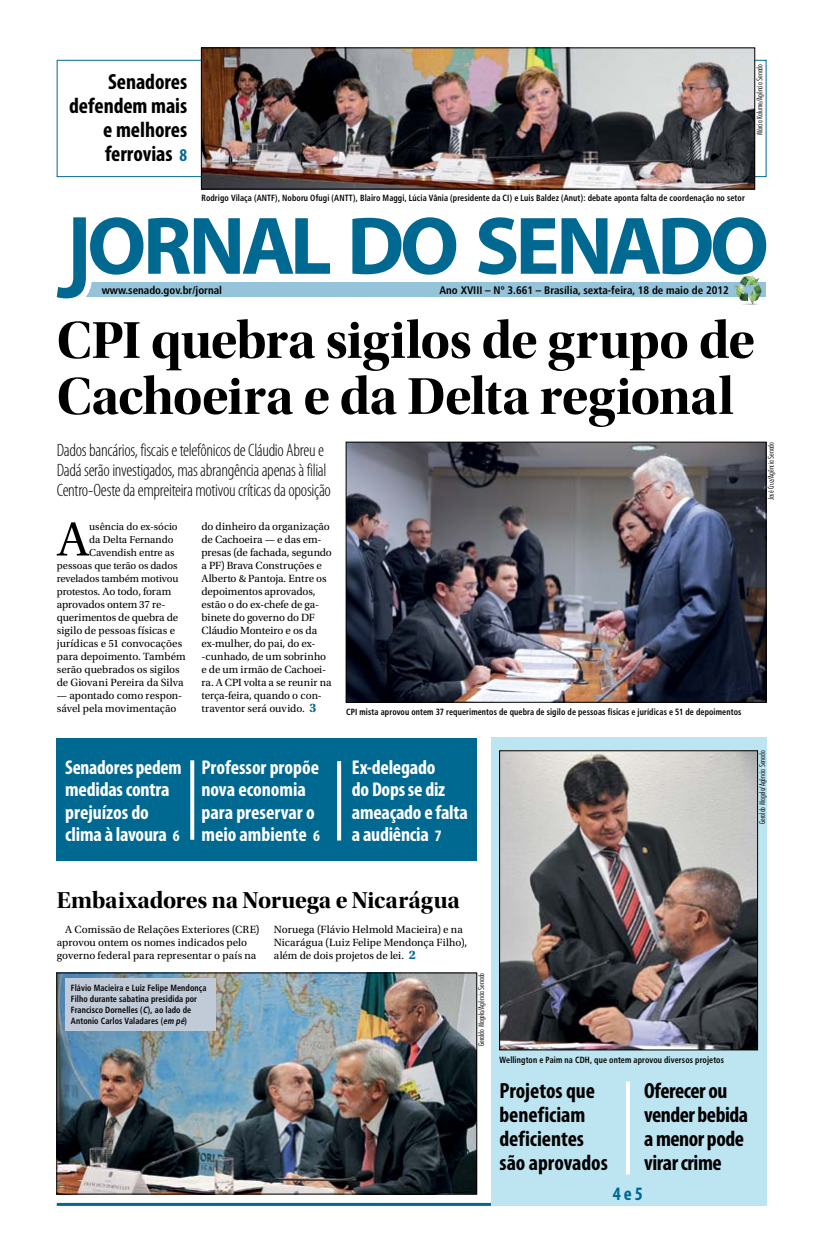
<style>
.page{position:relative;width:823px;height:1248px;background:#fff}
.page>*{position:absolute;margin:0;border:0;box-sizing:border-box;transform-origin:0 0}
.t1{font:54px/56px "Utopia Std Bold Disp";letter-spacing:-.015em;color:#000}
.t2{font:50.4px "Utopia Std";color:#000}
.t3{font:24px "Utopia Std Bold Disp";letter-spacing:-.005em;color:#000}
.t4{font:700 condensed 22px/24px "Myriad Pro";letter-spacing:-.005em;color:#000}
.t5{font:700 condensed 20px/22px "Myriad Pro";letter-spacing:-.01em;color:#fff}
.t6{font:700 condensed 19px "Myriad Pro";color:#006991}
.t7{font:300 condensed 18px/20px "Myriad Pro";letter-spacing:-.02em;color:#000}
.t8{font:11px/13px "Utopia Std";letter-spacing:-.005em;color:#000}
.t9{font:700 condensed 11px "Frutiger";color:#000}
.t10{font:10.6px "Utopia Std";letter-spacing:-.005em;color:#000}
.t11{font:700 condensed 9px/11px "Frutiger";letter-spacing:.01em;color:#000;scale:.9 1}
.t12{font:300 condensed 8px "Futura BT";color:#000}
.s1{font-size:18px;color:#006991}
.s2{font-size:10.6px}
.s3{font-weight:700;font-size:13px;color:#006991}
.s4{font-size:16px}
.s5{font-style:italic}
</style>
<div class="page">
<hr style="left:57px;top:1202px;width:708px;height:3px;background:#006991">
<div style="left:57px;top:738px;width:419px;height:123px;background:#006991"></div>
<div style="left:490px;top:737px;width:275px;height:468px;background:#bce5f1"></div>
<div style="left:59px;top:283px;width:706px;height:14px;background:#95c4da"></div>
<img style="left:734px;top:277px;width:27px;height:27px">
<svg style="left:57px;top:217px;width:273px;height:82px"></svg>
<svg style="left:352px;top:217px;width:104px;height:57px"></svg>
<svg style="left:478px;top:217px;width:287px;height:57px"></svg>
<img style="left:501px;top:752px;width:254px;height:295px">
<div style="left:499px;top:750px;width:258px;height:299px;border:1px solid #000"></div>
<img style="left:348px;top:444px;width:415px;height:256px">
<div style="left:346px;top:442px;width:419px;height:260px;border:1px solid #000"></div>
<img style="left:59px;top:974px;width:415px;height:218px">
<div style="left:57px;top:972px;width:419px;height:222px;border:1px solid #000"></div>
<img style="left:203px;top:50px;width:549px;height:137px">
<div style="left:201px;top:48px;width:553px;height:141px;border:1px solid #000"></div>
<svg style="left:626px;top:1081px;width:3px;height:93px"></svg>
<svg style="left:337px;top:761px;width:4px;height:79px"></svg>
<svg style="left:190px;top:760px;width:4px;height:79px"></svg>
<div style="left:65px;top:977px;width:150px;height:53px;background:#c1cbd8"></div>
<h3 class="t4" style="left:69px;top:70px;width:119px;text-align:right">Senadores defendem mais e melhores ferrovias <span class="s1">8</span></h3>
<p class="t12" style="left:754px;top:135px;width:73px;rotate:-90deg">Márcia Kalume/Agência Senado</p>
<p class="t11" style="left:201px;top:192px;width:605px">Rodrigo Vilaça (ANTF), Noboru Ofugi (ANTT), Blairo Maggi, Lúcia Vânia (presidente da CI) e Luis Baldez (Anut): debate aponta falta de coordenação no setor</p>
<p class="t9" style="left:102px;top:283px;width:122px">www.senado.gov.br/jornal</p>
<p class="t9" style="left:439px;top:283px;width:291px">Ano XVIII – Nº 3.661 – Brasília, sexta-feira, 18 de maio de 2012</p>
<h1 class="t1" style="left:56px;top:313px;width:699px">CPI quebra sigilos de grupo de<br>Cachoeira e da Delta regional</h1>
<h3 class="t7" style="left:57px;top:439px;width:275px">Dados bancários, fiscais e telefônicos de Cláudio Abreu e<br>Dadá serão investigados, mas abrangência apenas à filial<br>Centro-Oeste da empreiteira motivou críticas da oposição</h3>
<h2 class="t2" style="left:57px;top:512px;width:34px">A</h2>
<p class="t10" style="left:89px;top:520px;width:90px">usência do ex-sócio</p>
<p class="t10" style="left:89px;top:533px;width:86px">da Delta Fernando</p>
<p class="t10" style="left:89px;top:546px;width:87px">Cavendish entre as</p>
<p class="t10" style="left:57px;top:559px;width:122px">pessoas que terão os dados</p>
<p class="t10" style="left:57px;top:572px;width:123px">revelados também motivou</p>
<p class="t8" style="left:57px;top:584px;width:130px"><span class="s2">protestos</span>. Ao todo, foram aprovados ontem 37 re&shy;querimentos de quebra de sigilo de pessoas físicas e jurídicas e 51 convocações para depoimento. Também serão quebrados os sigilos de Giovani Pereira da Silva</p>
<p class="t8" style="left:57px;top:688px;width:127px">— apontado como respon&shy;sável pela movimentação</p>
<p class="t8" style="left:201px;top:519px;width:132px">do dinheiro da organização de Cachoeira — e das em&shy;presas (de fachada, segundo a PF) Brava Construções e<br>Alberto &amp; Pantoja. Entre os depoimentos aprovados, estão o do ex-chefe de ga&shy;binete do governo do DF<br>Cláudio Monteiro e os da ex-mulher, do pai, do ex--cunhado, de um sobrinho e de um irmão de Cachoei&shy;ra. A CPI volta a se reunir na terça-feira, quando o con&shy;traventor será ouvido. <span class="s3">3</span></p>
<p class="t11" style="left:346px;top:706px;width:440px">CPI mista aprovou ontem 37 requerimentos de quebra de sigilo de pessoas físicas e jurídicas e 51 de depoimentos</p>
<p class="t12" style="left:765px;top:500px;width:60px;rotate:-90deg">José Cruz/Agência Senado</p>
<h3 class="t5" style="left:201px;top:756px;width:120px">Professor propõe nova economia para preservar o meio ambiente <span class="s4">6</span></h3>
<h3 class="t5" style="left:65px;top:756px;width:118px">Senadores pedem medidas contra prejuízos do clima à lavoura <span class="s4">6</span></h3>
<h3 class="t5" style="left:351px;top:756px;width:118px">Ex-delegado<br>do Dops se diz ameaçado e falta a audiência <span class="s4">7</span></h3>
<p class="t12" style="left:757px;top:823px;width:75px;rotate:-90deg">Geraldo Magela/Agência Senado</p>
<h3 class="t3" style="left:57px;top:886px;width:404px">Embaixadores na Noruega e Nicarágua</h3>
<p class="t8" style="left:57px;top:922px;width:204px;text-indent:9px">A Comissão de Relações Exteriores (CRE) aprovou ontem os nomes indicados pelo governo federal para representar o país na</p>
<p class="t8" style="left:274px;top:922px;width:195px">Noruega (Flávio Helmold Macieira) e na<br>Nicarágua (Luiz Felipe Mendonça Filho), além de dois projetos de lei. <span class="s3">2</span></p>
<p class="t11" style="left:71px;top:982px;width:152px">Flávio Macieira e Luiz Felipe Mendonça Filho durante sabatina presidida por Francisco Dornelles (<span class="s5">C</span>), ao lado de Antonio Carlos Valadares (<span class="s5">em pé</span>)</p>
<p class="t12" style="left:476px;top:1045px;width:75px;rotate:-90deg">Geraldo Magela/Agência Senado</p>
<p class="t11" style="left:499px;top:1054px;width:251px">Wellington e Paim na CDH, que ontem aprovou diversos projetos</p>
<h3 class="t4" style="left:499px;top:1077px;width:110px">Projetos que beneficiam deficientes são aprovados</h3>
<h3 class="t4" style="left:643px;top:1077px;width:105px">Oferecer ou vender bebida a menor pode virar crime</h3>
<h3 class="t6" style="left:612px;top:1181px;width:32px">4 e 5</h3>
</div>
